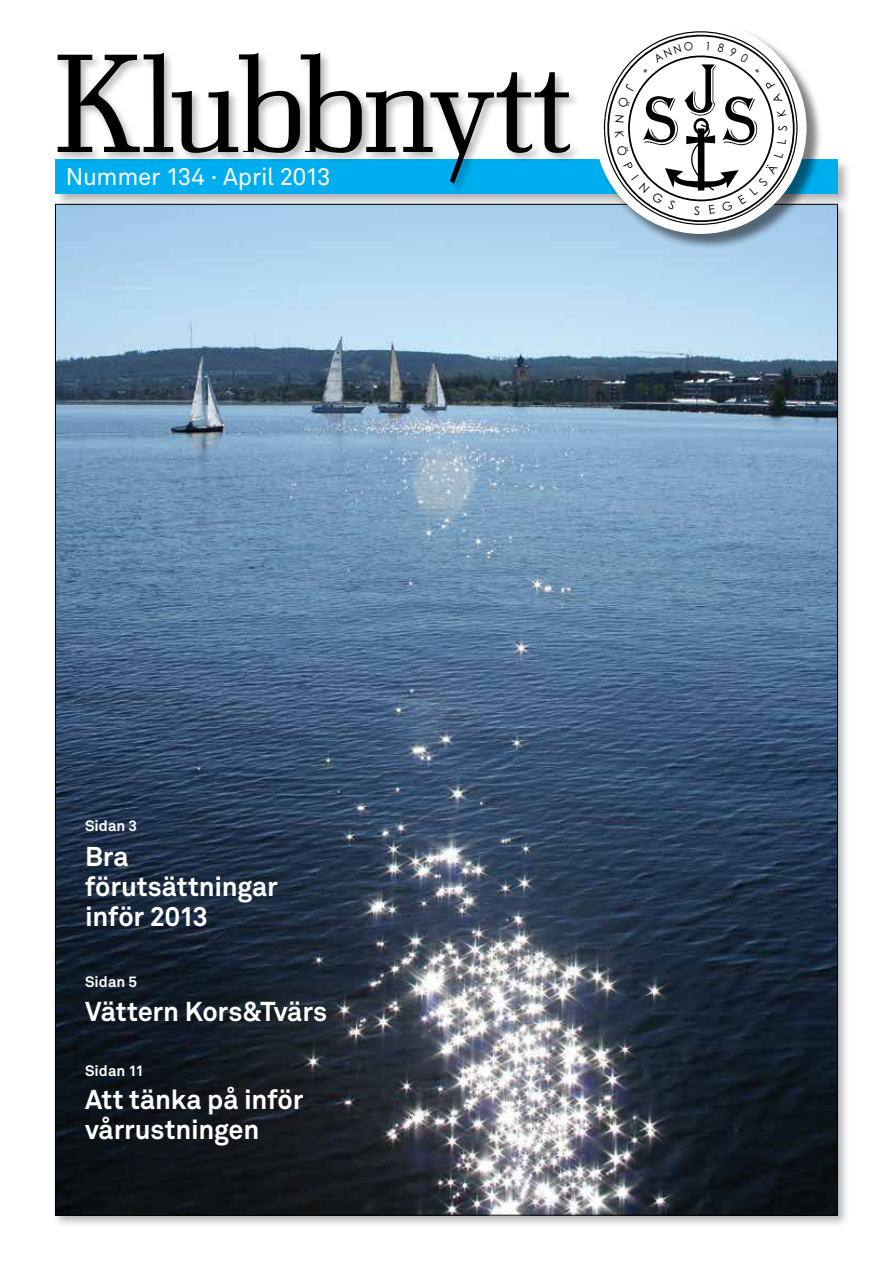
<style>
.page{position:relative;width:893px;height:1263px;background:#fff}
.page>*{position:absolute;margin:0;border:0;box-sizing:border-box;transform-origin:0 0}
.t1{font:138px "Bodonitown";letter-spacing:-.02em;color:#000}
.t2{font:86.1px "Algeria";color:#000;scale:.83 1}
.t3{font:700 27px/30px "Akkurat";letter-spacing:-.005em;color:#fff}
.t4{font:24px "Akkurat";letter-spacing:-.015em;color:#fff}
.t5{font:700 15px "Akkurat";letter-spacing:.005em;color:#fff}
</style>
<div class="page">
<div style="left:52px;top:200px;width:798px;height:1028px;background:#000;opacity:.3"></div>
<img style="left:57px;top:209px;width:779px;height:1004px">
<div style="left:53px;top:158px;width:799px;height:51px;background:#000;opacity:.3"></div>
<div style="left:55px;top:160px;width:783px;height:34px;background:#00aeef"></div>
<div style="left:595px;top:22px;width:228px;height:228px;background:#000;opacity:.3"></div>
<svg style="left:595px;top:22px;width:211px;height:212px"></svg>
<div style="left:55px;top:51px;width:526px;height:143px;background:#000;opacity:.3"></div>
<svg style="left:615px;top:80px;width:172px;height:135px"></svg>
<svg style="left:755px;top:69px;width:5px;height:5px"></svg>
<svg style="left:643px;top:42px;width:50px;height:31px"></svg>
<svg style="left:706px;top:42px;width:3px;height:8px"></svg>
<svg style="left:717px;top:43px;width:32px;height:20px"></svg>
<h1 class="t1" style="left:55px;top:22px;width:517px">Klubbnytt</h1>
<p class="t4" style="left:66px;top:162px;width:266px">Nummer 134 · April 2013</p>
<h2 class="t2" style="left:643px;top:35px;width:142px">J<sub>S</sub> <sub>S</sub></h2>
<p class="t5" style="left:85px;top:817px;width:53px">Sidan 3</p>
<p class="t3" style="left:85px;top:842px;width:194px">Bra förutsättningar inför 2013</p>
<p class="t5" style="left:85px;top:972px;width:53px">Sidan 5</p>
<p class="t3" style="left:85px;top:997px;width:244px">Vättern Kors&amp;Tvärs</p>
<p class="t5" style="left:85px;top:1061px;width:61px">Sidan 11</p>
<p class="t3" style="left:85px;top:1084px;width:220px">Att tänka på inför vårrustningen</p>
</div>
